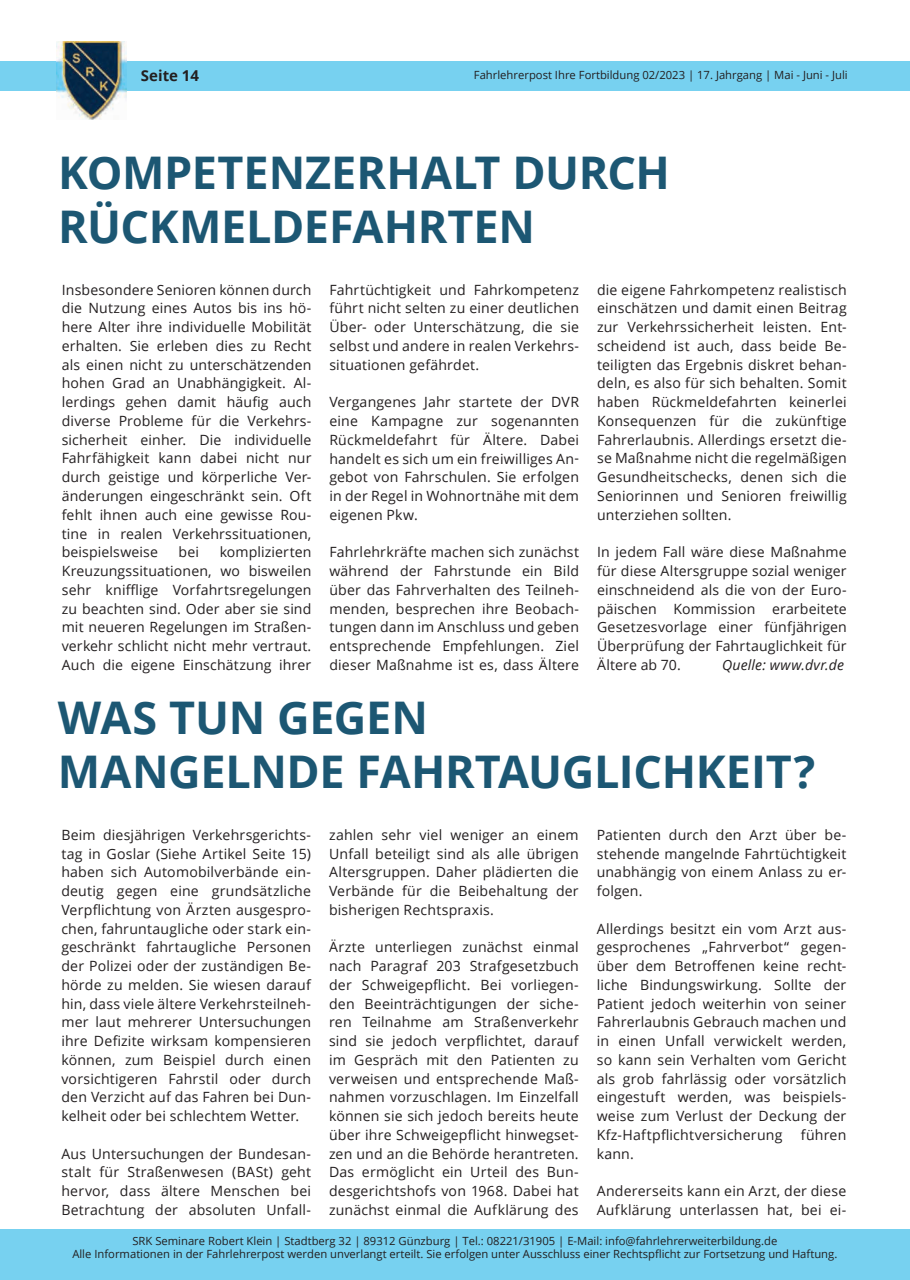
<style>
.page{position:relative;width:910px;height:1280px;background:#fff}
.page>*{position:absolute;margin:0;border:0;box-sizing:border-box;transform-origin:0 0}
.t1{font:700 45px/54px "Open Sans";letter-spacing:-.01em;color:#1c5773}
.t2{font:700 15px "Open Sans";color:#231f20}
.t3{font:14.1px/18.8px "Open Sans";letter-spacing:.015em;color:#231f20;text-align:justify}
.t4{font:italic 14.1px "Open Sans";letter-spacing:.015em;color:#231f20}
.t5{font:11.25px/13.5px "Open Sans";color:#231f20;text-align:center}
</style>
<div class="page">
<div style="left:0;top:61px;width:910px;height:29px;background:#77d1f0"></div>
<img style="left:56px;top:42px;width:70px;height:78px">
<div style="left:0;top:1229px;width:910px;height:51px;background:#77d1f0"></div>
<p class="t2" style="left:141px;top:65px;width:60px">Seite 14</p>
<p class="t5" style="left:474px;top:68px;width:375px">Fahrlehrerpost Ihre Fortbildung 02/2023 | 17. Jahrgang | Mai - Juni - Juli</p>
<h1 class="t1" style="left:58px;top:144px;width:613px">KOMPETENZERHALT DURCH<br>RÜCKMELDEFAHRTEN</h1>
<p class="t3" style="left:329px;top:280px;width:251px">Fahrtüchtigkeit und Fahrkompetenz führt nicht selten zu einer deutlichen Über- oder Unterschätzung, die sie selbst und andere in realen Verkehrs&shy;situationen gefährdet.</p>
<p class="t3" style="left:329px;top:392px;width:251px">Vergangenes Jahr startete der DVR eine Kampagne zur sogenannten Rückmeldefahrt für Ältere. Dabei handelt es sich um ein freiwilliges An&shy;gebot von Fahrschulen. Sie erfolgen in der Regel in Wohnortnähe mit dem eigenen Pkw.</p>
<p class="t3" style="left:329px;top:542px;width:251px">Fahrlehrkräfte machen sich zunächst während der Fahrstunde ein Bild über das Fahrverhalten des Teilneh&shy;menden, besprechen ihre Beobach&shy;tungen dann im Anschluss und geben entsprechende Empfehlungen. Ziel dieser Maßnahme ist es, dass Ältere</p>
<p class="t3" style="left:62px;top:280px;width:251px">Insbesondere Senioren können durch die Nutzung eines Autos bis ins hö&shy;here Alter ihre individuelle Mobilität erhalten. Sie erleben dies zu Recht als einen nicht zu unterschätzenden hohen Grad an Unabhängigkeit. Al&shy;lerdings gehen damit häufig auch diverse Probleme für die Verkehrs&shy;sicherheit einher. Die individuelle Fahrfähigkeit kann dabei nicht nur durch geistige und körperliche Ver&shy;änderungen eingeschränkt sein. Oft fehlt ihnen auch eine gewisse Rou&shy;tine in realen Verkehrssituationen, beispielsweise</p>
<p class="t3" style="left:597px;top:280px;width:251px">die eigene Fahrkompetenz realistisch einschätzen und damit einen Beitrag zur Verkehrssicherheit leisten. Ent&shy;scheidend ist auch, dass beide Be&shy;teiligten das Ergebnis diskret behan&shy;deln, es also für sich behalten. Somit haben Rückmeldefahrten keinerlei Konsequenzen für die zukünftige Fahrerlaubnis. Allerdings ersetzt die&shy;se Maßnahme nicht die regelmäßigen Gesundheitschecks, denen sich die Seniorinnen und Senioren freiwillig unterziehen sollten.</p>
<p class="t3" style="left:597px;top:542px;width:251px">In jedem Fall wäre diese Maßnahme für diese Altersgruppe sozial weniger einschneidend als die von der Euro&shy;päischen Kommission erarbeitete Gesetzesvorlage einer fünfjährigen Überprüfung der Fahrtauglichkeit für Ältere ab 70.</p>
<p class="t3" style="left:62px;top:542px;width:251px;text-indent:158px">komplizierten Kreuzungssituationen, wo bisweilen sehr knifflige Vorfahrtsregelungen zu beachten sind. Oder aber sie sind mit neueren Regelungen im Straßen&shy;verkehr schlicht nicht mehr vertraut.<br>Auch die eigene Einschätzung ihrer</p>
<p class="t3" style="left:179px;top:542px;width:22px">bei</p>
<p class="t4" style="left:722px;top:655px;width:124px">Quelle: www.dvr.de</p>
<h1 class="t1" style="left:58px;top:689px;width:759px">WAS TUN GEGEN<br>MANGELNDE FAHRTAUGLICHKEIT?</h1>
<p class="t3" style="left:61px;top:825px;width:251px">Beim diesjährigen Verkehrsgerichts&shy;tag in Goslar (Siehe Artikel Seite 15) haben sich Automobilverbände ein&shy;deutig gegen eine grundsätzliche Verpflichtung von Ärzten ausgespro&shy;chen, fahruntaugliche oder stark ein&shy;geschränkt fahrtaugliche Personen der Polizei oder der zuständigen Be&shy;hörde zu melden. Sie wiesen darauf hin, dass viele ältere Verkehrsteilneh&shy;mer laut mehrerer Untersuchungen ihre Defizite wirksam kompensieren können, zum Beispiel durch einen vorsichtigeren Fahrstil oder durch den Verzicht auf das Fahren bei Dun&shy;kelheit oder bei schlechtem Wetter.</p>
<p class="t3" style="left:61px;top:1144px;width:251px">Aus Untersuchungen der Bundesan&shy;stalt für Straßenwesen (BASt) geht hervor, dass ältere Menschen bei Betrachtung der absoluten Unfall-</p>
<p class="t3" style="left:329px;top:825px;width:251px">zahlen sehr viel weniger an einem Unfall beteiligt sind als alle übrigen Altersgruppen. Daher plädierten die Verbände für die Beibehaltung der bisherigen Rechtspraxis.</p>
<p class="t3" style="left:329px;top:937px;width:251px">Ärzte unterliegen zunächst einmal nach Paragraf 203 Strafgesetzbuch der Schweigepflicht. Bei vorliegen&shy;den Beeinträchtigungen der siche&shy;ren Teilnahme am Straßenverkehr sind sie jedoch verpflichtet, darauf im Gespräch mit den Patienten zu verweisen und entsprechende Maß&shy;nahmen vorzuschlagen. Im Einzelfall können sie sich jedoch bereits heute über ihre Schweigepflicht hinwegset&shy;zen und an die Behörde herantreten.<br>Das ermöglicht ein Urteil des Bun&shy;desgerichtshofs von 1968. Dabei hat zunächst einmal die Aufklärung des</p>
<p class="t3" style="left:597px;top:825px;width:251px">Patienten durch den Arzt über be&shy;stehende mangelnde Fahrtüchtigkeit unabhängig von einem Anlass zu er&shy;folgen.</p>
<p class="t3" style="left:597px;top:919px;width:251px">Allerdings besitzt ein vom Arzt aus&shy;gesprochenes „Fahrverbot“ gegen&shy;über dem Betroffenen keine recht&shy;liche Bindungswirkung. Sollte der Patient jedoch weiterhin von seiner Fahrerlaubnis Gebrauch machen und in einen Unfall verwickelt werden, so kann sein Verhalten vom Gericht als grob fahrlässig oder vorsätzlich eingestuft werden, was beispiels&shy;weise zum Verlust der Deckung der Kfz-Haftpflichtversicherung</p>
<p class="t3" style="left:801px;top:1125px;width:47px">führen</p>
<p class="t3" style="left:597px;top:1144px;width:39px">kann.</p>
<p class="t3" style="left:597px;top:1181px;width:251px">Andererseits kann ein Arzt, der diese<br>Aufklärung unterlassen hat, bei ei-</p>
<p class="t5" style="left:72px;top:1233px;width:766px">SRK Seminare Robert Klein | Stadtberg 32 | 89312 Günzburg | Tel.: 08221/31905 | E-Mail: info@fahrlehrerweiterbildung.de<br>Alle Informationen in der Fahrlehrerpost werden unverlangt erteilt. Sie erfolgen unter Ausschluss einer Rechtspflicht zur Fortsetzung und Haftung.</p>
</div>
